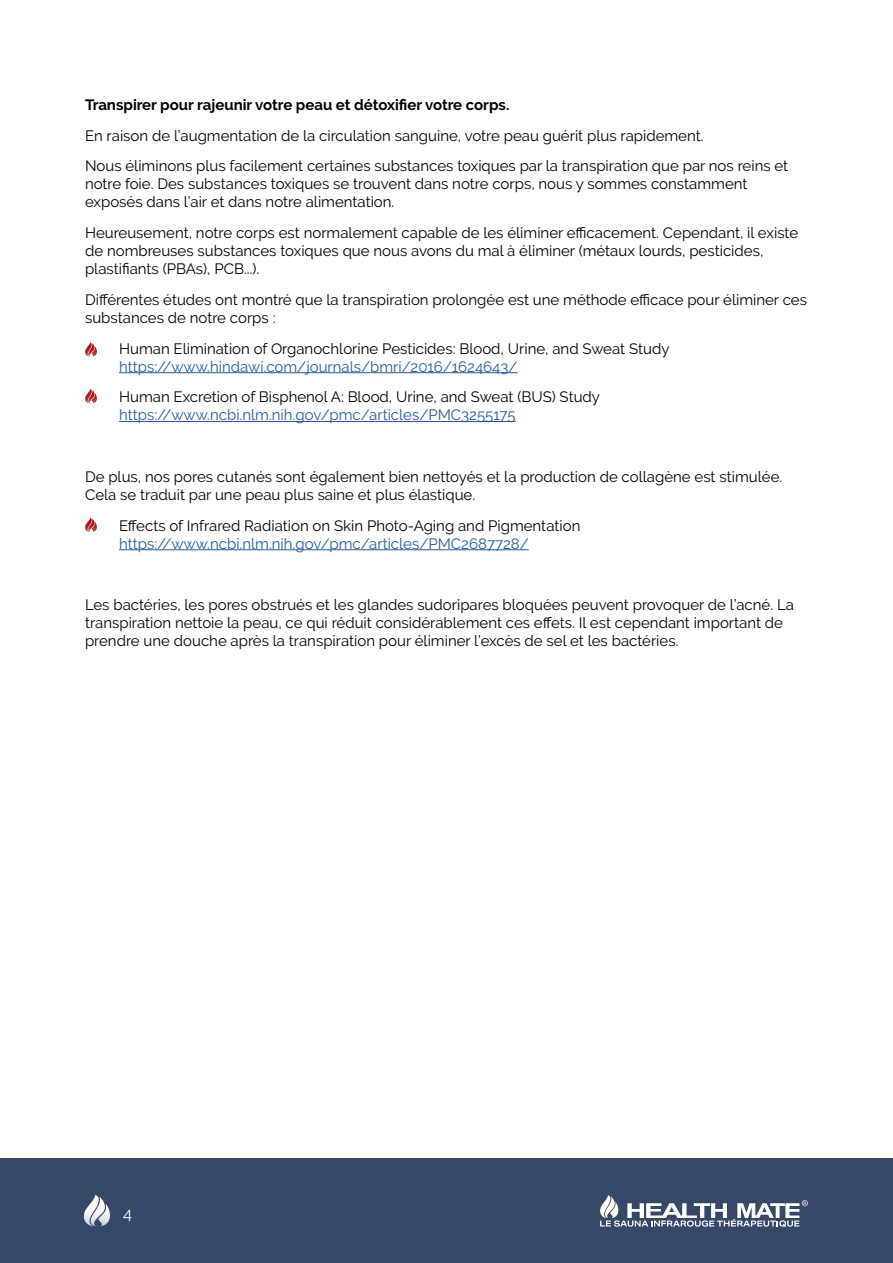
<style>
.page{position:relative;width:893px;height:1263px;background:#fff}
.page>*{position:absolute;margin:0;border:0;box-sizing:border-box;transform-origin:0 0}
.t1{font:16.5px "Raleway";color:#fff}
.t2{font:15px/18px "Raleway";color:#000}
.t3{font:15px "Raleway";color:#275b9b}
.t4{font:700 15px "Raleway";color:#000}
</style>
<div class="page">
<div style="left:0;top:1159px;width:893px;height:104px;background:#374768"></div>
<hr style="left:119px;top:372px;width:399px;height:1px;background:#275b9b">
<hr style="left:119px;top:421px;width:396px;height:1px;background:#275b9b">
<hr style="left:119px;top:549px;width:410px;height:1px;background:#275b9b">
<svg style="left:600px;top:1195px;width:208px;height:32px"></svg>
<svg style="left:83px;top:1195px;width:27px;height:31px"></svg>
<svg style="left:85px;top:342px;width:12px;height:14px"></svg>
<svg style="left:85px;top:389px;width:12px;height:14px"></svg>
<svg style="left:85px;top:518px;width:12px;height:14px"></svg>
<p class="t4" style="left:85px;top:96px;width:426px">Transpirer pour rajeunir votre peau et détoxifier votre corps.</p>
<p class="t2" style="left:85px;top:120px;width:705px;line-height:30.8px">En raison de l’augmentation de la circulation sanguine, votre peau guérit plus rapidement.<br>Nous éliminons plus facilement certaines substances toxiques par la transpiration que par nos reins et</p>
<p class="t2" style="left:85px;top:175px;width:664px">notre foie. Des substances toxiques se trouvent dans notre corps, nous y sommes constamment exposés dans l’air et dans notre alimentation.</p>
<p class="t2" style="left:85px;top:224px;width:715px">Heureusement, notre corps est normalement capable de les éliminer efficacement. Cependant, il existe de nombreuses substances toxiques que nous avons du mal à éliminer (métaux lourds, pesticides, plastifiants (PBAs), PCB...).</p>
<p class="t2" style="left:85px;top:290px;width:723px">Différentes études ont montré que la transpiration prolongée est une méthode efficace pour éliminer ces substances de notre corps :</p>
<p class="t2" style="left:119px;top:339px;width:552px">Human Elimination of Organochlorine Pesticides: Blood, Urine, and Sweat Study</p>
<p class="t3" style="left:119px;top:358px;width:400px">https://www.hindawi.com/journals/bmri/2016/1624643/</p>
<p class="t2" style="left:119px;top:388px;width:482px">Human Excretion of Bisphenol A: Blood, Urine, and Sweat (BUS) Study</p>
<p class="t3" style="left:119px;top:406px;width:398px">https://www.ncbi.nlm.nih.gov/pmc/articles/PMC3255175</p>
<p class="t2" style="left:85px;top:467px;width:699px">De plus, nos pores cutanés sont également bien nettoyés et la production de collagène est stimulée.<br>Cela se traduit par une peau plus saine et plus élastique.</p>
<p class="t2" style="left:119px;top:516px;width:463px">Effects of Infrared Radiation on Skin Photo-Aging and Pigmentation</p>
<p class="t3" style="left:119px;top:535px;width:411px">https://www.ncbi.nlm.nih.gov/pmc/articles/PMC2687728/</p>
<p class="t2" style="left:85px;top:596px;width:710px">Les bactéries, les pores obstrués et les glandes sudoripares bloquées peuvent provoquer de l’acné. La transpiration nettoie la peau, ce qui réduit considérablement ces effets. Il est cependant important de prendre une douche après la transpiration pour éliminer l’excès de sel et les bactéries.</p>
<p class="t1" style="left:123px;top:1203px;width:11px">4</p>
</div>
